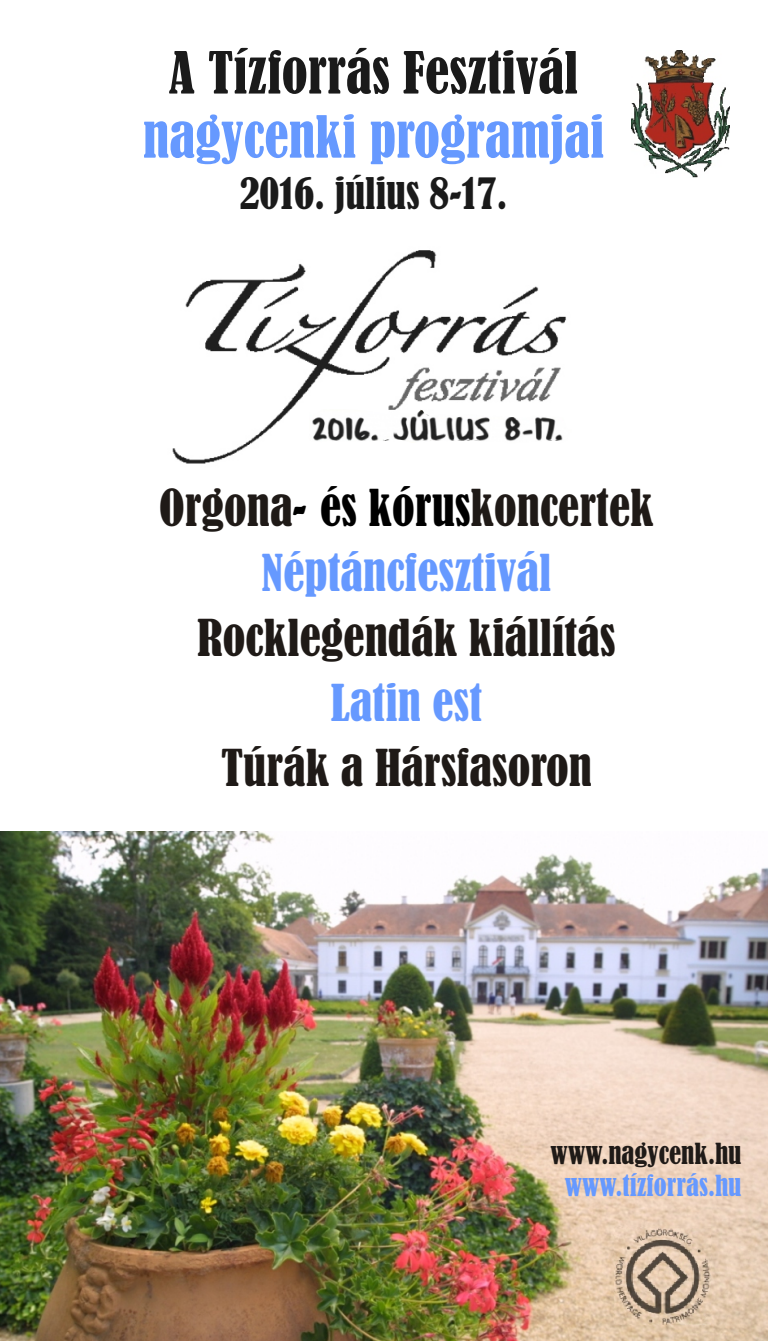
<style>
.page{position:relative;width:768px;height:1341px;background:#fff}
.page>*{position:absolute;margin:0;border:0;box-sizing:border-box;transform-origin:0 0}
.t1{font:54px "Bernard MT Condensed";color:#1a1a1a}
.t2{font:54px "Bernard MT Condensed";color:#69f}
.t3{font:47.25px "Bernard MT Condensed";color:#1f1a17}
.t4{font:47.25px "Bernard MT Condensed";color:#69f}
.t5{font:40.5px "Bernard MT Condensed";color:#1a1a1a}
.t6{font:27px "Bernard MT Condensed";color:#69f}
.t7{font:27px "Bernard MT Condensed";color:#1f1a17}
.s1{color:#000}
</style>
<div class="page">
<img style="left:0;top:831px;width:767px;height:510px">
<img style="left:172px;top:250px;width:394px;height:214px">
<img style="left:631px;top:51px;width:98px;height:126px">
<img style="left:614px;top:1227px;width:96px;height:97px">
<img style="left:308px;top:409px;width:258px;height:36px">
<p class="t1" style="left:169px;top:50px;width:410px">A Tízforrás Fesztivál</p>
<p class="t2" style="left:143px;top:114px;width:462px">nagycenki programjai</p>
<p class="t5" style="left:239px;top:176px;width:269px">2016. július 8-17.</p>
<p class="t3" style="left:159px;top:488px;width:496px">Orgona<span class="s1">- és kórus</span>koncertek</p>
<p class="t4" style="left:261px;top:553px;width:291px">Néptáncfesztivál</p>
<p class="t3" style="left:197px;top:618px;width:420px">Rocklegendák kiállítás</p>
<p class="t4" style="left:330px;top:683px;width:153px">Latin est</p>
<p class="t3" style="left:221px;top:748px;width:372px">Túrák a Hársfasoron</p>
<p class="t7" style="left:550px;top:1142px;width:192px">www.nagycenk.hu</p>
<p class="t6" style="left:564px;top:1174px;width:178px">www.tízforrás.hu</p>
</div>
